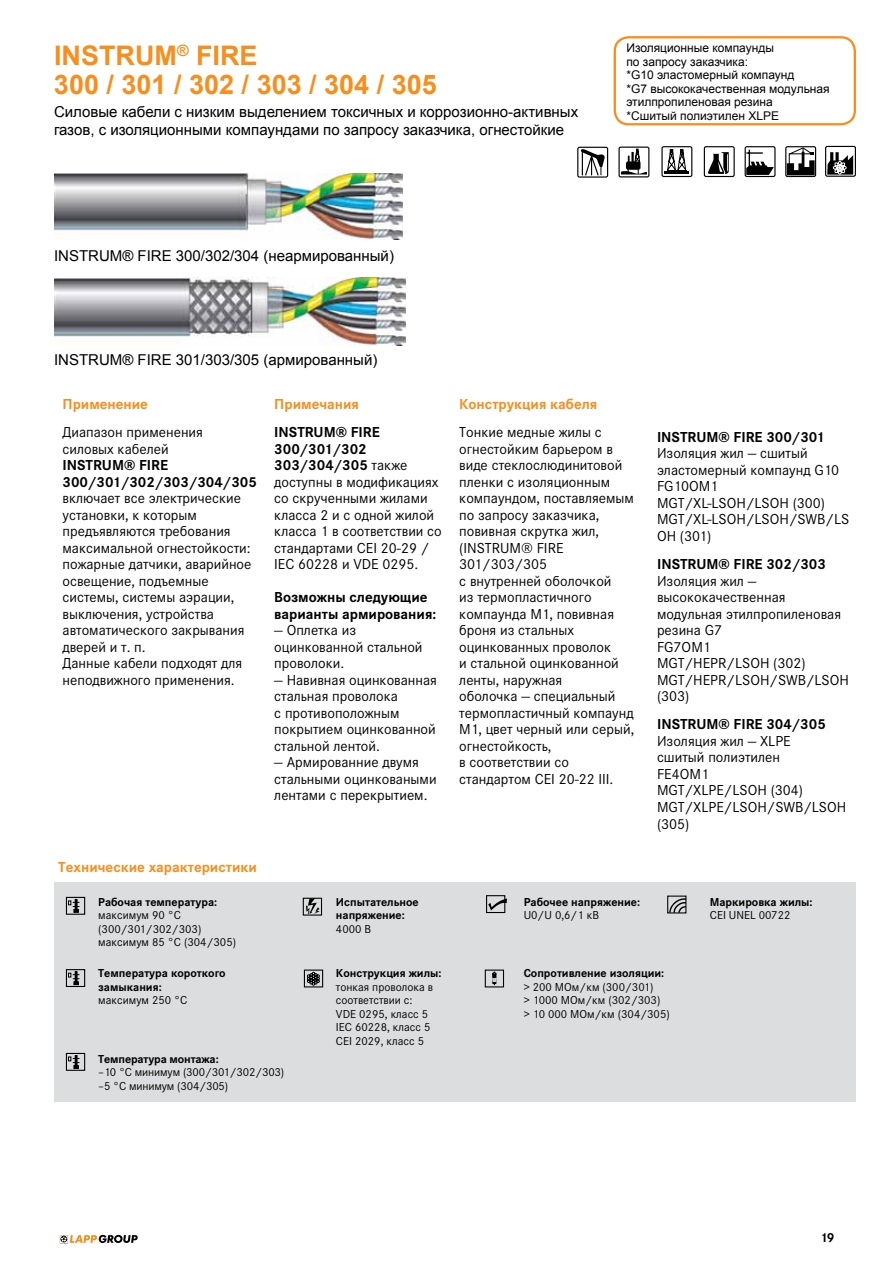
<style>
.page{position:relative;width:893px;height:1263px;background:#fff}
.page>*{position:absolute;margin:0;border:0;box-sizing:border-box;transform-origin:0 0}
.t1{font:700 27px/28.5px "Arial";color:#f78e1e}
.t2{font:15px/16.5px "Corporate STOT";color:#000}
.t3{font:15px/18px "Arial";color:#000}
.t4{font:700 15px/16.5px "Corporate STOT";color:#000}
.t5{font:700 15px "Corporate STOT";color:#f78e1e}
.t6{font:700 13.5px "Corporate STOT";color:#000}
.t7{font:12px/13.5px "Corporate STOT";color:#000}
.t8{font:700 12px/13.5px "Corporate STOT";color:#000}
.t9{font:12px/13.5px "Arial";color:#000}
.s1{font-weight:700}
</style>
<div class="page">
<svg style="left:60px;top:1235px;width:78px;height:9px"></svg>
<div style="left:54px;top:882px;width:802px;height:219px;background:#dcddde"></div>
<div style="left:66px;top:897px;width:19px;height:18px;border:1px solid #000"></div>
<svg style="left:68px;top:899px;width:11px;height:13px"></svg>
<div style="left:66px;top:969px;width:19px;height:18px;border:1px solid #000"></div>
<svg style="left:68px;top:971px;width:11px;height:14px"></svg>
<div style="left:66px;top:1053px;width:19px;height:18px;border:1px solid #000"></div>
<svg style="left:68px;top:1055px;width:11px;height:13px"></svg>
<div style="left:303px;top:898px;width:19px;height:17px;border:1px solid #000"></div>
<svg style="left:306px;top:898px;width:14px;height:16px"></svg>
<div style="left:304px;top:969px;width:19px;height:18px;border:1px solid #000"></div>
<svg style="left:307px;top:972px;width:13px;height:13px"></svg>
<div style="left:486px;top:895px;width:19px;height:18px;border:1px solid #000"></div>
<svg style="left:488px;top:898px;width:19px;height:12px"></svg>
<div style="left:667px;top:895px;width:19px;height:18px;border:1px solid #000"></div>
<svg style="left:668px;top:898px;width:19px;height:16px"></svg>
<div style="left:485px;top:969px;width:19px;height:18px;border:1px solid #000"></div>
<svg style="left:492px;top:971px;width:5px;height:14px"></svg>
<img style="left:55px;top:173px;width:347px;height:67px">
<img style="left:55px;top:278px;width:350px;height:67px">
<div style="left:614px;top:36px;width:242px;height:89px;border:2px solid #f78e1e;border-radius:14px"></div>
<div style="left:661px;top:146px;width:31px;height:31px;border:1px solid #000;border-radius:2px"></div>
<hr style="left:664px;top:172px;width:25px;height:2px;background:#000">
<svg style="left:667px;top:149px;width:20px;height:23px"></svg>
<div style="left:577px;top:147px;width:31px;height:31px;border:1px solid #000;border-radius:2px"></div>
<svg style="left:579px;top:148px;width:26px;height:28px"></svg>
<div style="left:704px;top:146px;width:31px;height:31px;border:1px solid #000;border-radius:2px"></div>
<svg style="left:708px;top:152px;width:21px;height:22px"></svg>
<svg style="left:619px;top:147px;width:30px;height:30px"></svg>
<div style="left:618px;top:147px;width:31px;height:30px;border:1px solid #000;border-radius:2px"></div>
<svg style="left:621px;top:148px;width:26px;height:26px"></svg>
<svg style="left:744px;top:145px;width:112px;height:33px"></svg>
<h1 class="t1" style="left:54px;top:42px;width:384px">INSTRUM<sup>®</sup> FIRE<br>300 / 301 / 302 / 303 / 304 / 305</h1>
<p class="t3" style="left:54px;top:103px;width:526px">Силовые кабели с низким выделением токсичных и коррозионно-активных газов, с изоляционными компаундами по запросу заказчика, огнестойкие</p>
<p class="t9" style="left:626px;top:41px;width:205px">Изоляционные компаунды<br>по запросу заказчика:<br>*G10 эластомерный компаунд<br>*G7 высококачественная модульная этилпропиленовая резина<br>*Сшитый полиэтилен XLPE</p>
<p class="t3" style="left:54px;top:247px;width:342px">INSTRUM® FIRE 300/302/304 (неармированный)</p>
<p class="t3" style="left:54px;top:351px;width:325px">INSTRUM® FIRE 301/303/305 (армированный)</p>
<p class="t5" style="left:63px;top:395px;width:87px">Применение</p>
<p class="t5" style="left:274px;top:395px;width:86px">Примечания</p>
<p class="t5" style="left:459px;top:395px;width:140px">Конструкция кабеля</p>
<p class="t2" style="left:63px;top:424px;width:142px">Диапазон применения силовых кабелей</p>
<p class="t4" style="left:63px;top:457px;width:196px">INSTRUM® FIRE<br>300/301/302/303/304/305</p>
<p class="t2" style="left:63px;top:490px;width:190px">включает все электрические установки, к которым предъявляются требования максимальной огнестойкости: пожарные датчики, аварийное освещение, подъемные системы, системы аэрации, выключения, устройства автоматического закрывания дверей и т. п.<br>Данные кабели подходят для неподвижного применения.</p>
<p class="t2" style="left:274px;top:424px;width:169px"><span class="s1">INSTRUM® FIRE<br>300/301/302<br>303/304/305</span> также доступны в модификациях со скрученными жилами класса 2 и с одной жилой класса 1 в соответствии со стандартами CEI 20-29 /<br>IEC 60228 и VDE 0295.</p>
<p class="t4" style="left:274px;top:589px;width:163px">Возможны следующие варианты армирования:</p>
<p class="t2" style="left:274px;top:622px;width:150px">— Оплетка из оцинкованной стальной проволоки.</p>
<p class="t2" style="left:274px;top:672px;width:164px">— Навивная оцинкованная стальная проволока<br>с противоположным покрытием оцинкованной стальной лентой.</p>
<p class="t2" style="left:274px;top:754px;width:164px">— Армированние двумя стальными оцинковаными лентами с перекрытием.</p>
<p class="t5" style="left:58px;top:858px;width:200px">Технические характеристики</p>
<p class="t8" style="left:98px;top:895px;width:120px">Рабочая температура:</p>
<p class="t7" style="left:98px;top:909px;width:139px">максимум 90 °C (300/301/302/303) максимум 85 °C (304/305)</p>
<p class="t8" style="left:98px;top:967px;width:129px">Температура короткого замыкания:</p>
<p class="t7" style="left:98px;top:994px;width:91px">максимум 250 °C</p>
<p class="t8" style="left:336px;top:895px;width:84px">Испытательное напряжение:</p>
<p class="t7" style="left:336px;top:922px;width:37px">4000 В</p>
<p class="t8" style="left:336px;top:967px;width:107px">Конструкция жилы:</p>
<p class="t7" style="left:336px;top:980px;width:99px">тонкая проволока в соответствии с:<br>VDE 0295, класс 5<br>IEC 60228, класс 5<br>CEI 2029, класс 5</p>
<p class="t8" style="left:98px;top:1052px;width:122px">Температура монтажа:</p>
<p class="t7" style="left:98px;top:1065px;width:188px">–10 °C минимум (300/301/302/303) –5 °C минимум (304/305)</p>
<p class="t2" style="left:459px;top:424px;width:177px">Тонкие медные жилы с огнестойким барьером в виде стеклослюдинитовой пленки с изоляционным компаундом, поставляемым по запросу заказчика, повивная скрутка жил, (INSTRUM® FIRE<br>301/303/305<br>с внутренней оболочкой<br>из термопластичного компаунда M1, повивная броня из стальных оцинкованных проволок<br>и стальной оцинкованной ленты, наружная<br>оболочка — специальный термопластичный компаунд<br>M1, цвет черный или серый, огнестойкость,<br>в соответствии со стандартом CEI 20-22 III.</p>
<p class="t4" style="left:657px;top:429px;width:169px">INSTRUM® FIRE 300/301</p>
<p class="t2" style="left:657px;top:445px;width:194px">Изоляция жил — сшитый эластомерный компаунд G10<br>FG10ОM1<br>MGT/XL-LSOH/LSOH (300)<br>MGT/XL-LSOH/LSOH/SWB/LS<br>OH (301)</p>
<p class="t4" style="left:657px;top:556px;width:170px">INSTRUM® FIRE 302/303</p>
<p class="t2" style="left:657px;top:572px;width:193px">Изоляция жил — высококачественная модульная этилпропиленовая резина G7<br>FG7ОM1<br>MGT/HEPR/LSOH (302)<br>MGT/HEPR/LSOH/SWB/LSOH (303)</p>
<p class="t4" style="left:657px;top:717px;width:170px">INSTRUM® FIRE 304/305</p>
<p class="t2" style="left:657px;top:733px;width:191px">Изоляция жил — XLPE<br>сшитый полиэтилен<br>FE4ОM1<br>MGT/XLPE/LSOH (304)<br>MGT/XLPE/LSOH/SWB/LSOH (305)</p>
<p class="t8" style="left:524px;top:895px;width:118px">Рабочее напряжение:</p>
<p class="t7" style="left:524px;top:909px;width:77px">U0/U 0,6/1 кВ</p>
<p class="t8" style="left:710px;top:895px;width:104px">Маркировка жилы:</p>
<p class="t7" style="left:710px;top:909px;width:82px">CEI UNEL 00722</p>
<p class="t8" style="left:524px;top:967px;width:142px">Сопротивление изоляции:</p>
<p class="t7" style="left:524px;top:980px;width:148px">&gt; 200 МОм/км (300/301)<br>&gt; 1000 МОм/км (302/303)<br>&gt; 10 000 МОм/км (304/305)</p>
<p class="t6" style="left:820px;top:1229px;width:16px">19</p>
</div>
